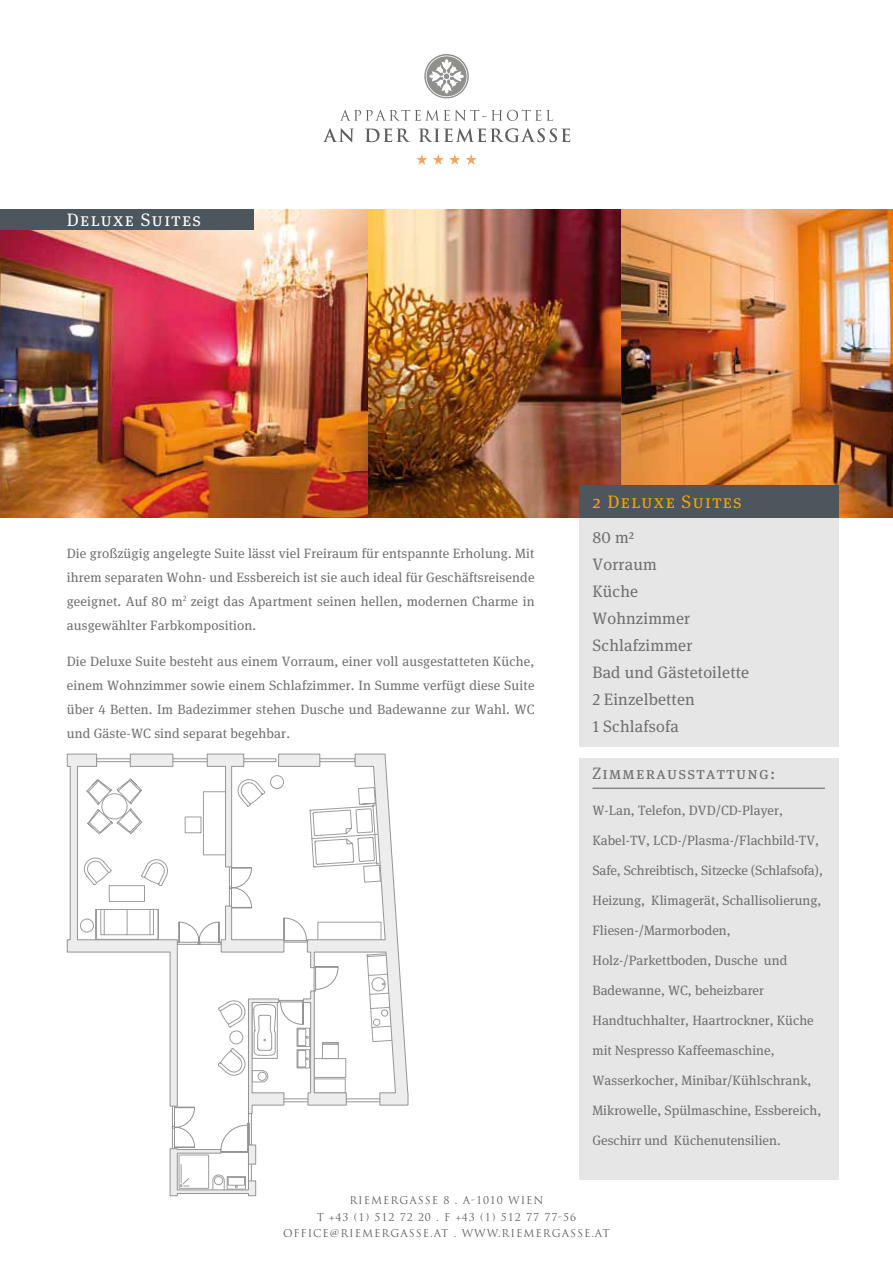
<style>
.page{position:relative;width:893px;height:1263px;background:#fff}
.page>*{position:absolute;margin:0;border:0;box-sizing:border-box;transform-origin:0 0}
.t1{font:18px "Meta Serif Sc";letter-spacing:.08em;color:#f7a600}
.t2{font:18px "Meta Serif Sc";letter-spacing:.08em;color:#fff}
.t3{font:16.5px/27px "Meta Serif Lf";letter-spacing:.01em;color:#706f6f}
.t4{font:16.5px "Meta Serif Sc";letter-spacing:.08em;color:#706f6f}
.t5{font:13.5px/24px "Meta Serif Lf";color:#706f6f;text-align:justify}
.t6{font:10.5px "Trajan Pro";letter-spacing:.09em;color:#5f5e5e}
</style>
<div class="page">
<img style="left:0;top:209px;width:369px;height:309px">
<img style="left:369px;top:209px;width:253px;height:309px">
<img style="left:622px;top:209px;width:271px;height:309px">
<div style="left:579px;top:486px;width:260px;height:260px;background:#e6e6e6"></div>
<div style="left:579px;top:486px;width:260px;height:32px;background:#4c565c"></div>
<svg style="left:323px;top:128px;width:247px;height:14px"></svg>
<svg style="left:340px;top:110px;width:213px;height:11px"></svg>
<svg style="left:416px;top:154px;width:61px;height:11px"></svg>
<svg style="left:424px;top:54px;width:45px;height:44px"></svg>
<div style="left:0;top:209px;width:253px;height:21px;background:#4c565c"></div>
<div style="left:579px;top:758px;width:260px;height:421px;background:#e6e6e6"></div>
<hr style="left:592px;top:788px;width:233px;height:1px;background:#5f5e5e">
<div style="left:172px;top:758px;width:36px;height:4px;border:1px solid #959494"></div>
<svg style="left:171px;top:791px;width:86px;height:357px"></svg>
<svg style="left:66px;top:753px;width:112px;height:354px"></svg>
<svg style="left:169px;top:1148px;width:88px;height:49px"></svg>
<div style="left:248px;top:1144px;width:8px;height:20px;background:#ededed;border:1px solid #959494"></div>
<svg style="left:206px;top:753px;width:203px;height:362px"></svg>
<div style="left:130px;top:753px;width:43px;height:14px;background:#ededed;border:1px solid #959494"></div>
<div style="left:278px;top:753px;width:42px;height:14px;background:#ededed;border:1px solid #959494"></div>
<h1 class="t2" style="left:67px;top:209px;width:136px">Deluxe Suites</h1>
<p class="t5" style="left:67px;top:541px;width:469px">Die großzügig angelegte Suite lässt viel Freiraum für entspannte Erholung. Mit ihrem separaten Wohn- und Essbereich ist sie auch ideal für Geschäftsreisende geeignet. Auf 80 m<sup>2</sup> zeigt das Apartment seinen hellen, modernen Charme in ausgewählter Farbkomposition.</p>
<p class="t5" style="left:67px;top:649px;width:469px">Die Deluxe Suite besteht aus einem Vorraum, einer voll ausgestatteten Küche, einem Wohnzimmer sowie einem Schlafzimmer. In Summe verfügt diese Suite über 4 Betten. Im Badezimmer stehen Dusche und Badewanne zur Wahl. WC und Gäste-WC sind separat begehbar.</p>
<h1 class="t1" style="left:592px;top:491px;width:151px">2 Deluxe Suites</h1>
<p class="t3" style="left:592px;top:523px;width:158px">80 m²<br>Vorraum<br>Küche<br>Wohnzimmer<br>Schlafzimmer<br>Bad und Gästetoilette<br>2 Einzelbetten<br>1 Schlafsofa</p>
<p class="t4" style="left:592px;top:764px;width:184px">Zimmerausstattung:</p>
<p class="t5" style="left:592px;top:798px;width:192px">W-Lan, Telefon, DVD/CD-Player,</p>
<p class="t5" style="left:592px;top:828px;width:228px">Kabel-TV, LCD-/Plasma-/Flachbild-TV,</p>
<p class="t5" style="left:592px;top:858px;width:232px">Safe, Schreibtisch, Sitzecke (Schlafsofa),</p>
<p class="t5" style="left:592px;top:888px;width:231px">Heizung, Klimagerät, Schallisolierung,</p>
<p class="t5" style="left:592px;top:918px;width:140px">Fliesen-/Marmorboden,</p>
<p class="t5" style="left:592px;top:948px;width:196px">Holz-/Parkettboden, Dusche und</p>
<p class="t5" style="left:592px;top:978px;width:173px">Badewanne, WC, beheizbarer</p>
<p class="t5" style="left:592px;top:1008px;width:223px">Handtuchhalter, Haartrockner, Küche</p>
<p class="t5" style="left:592px;top:1038px;width:184px">mit Nespresso Kaffeemaschine,</p>
<p class="t5" style="left:592px;top:1068px;width:221px">Wasserkocher, Minibar/Kühlschrank,</p>
<p class="t5" style="left:592px;top:1098px;width:230px">Mikrowelle, Spülmaschine, Essbereich,</p>
<p class="t5" style="left:592px;top:1128px;width:190px">Geschirr und Küchenutensilien.</p>
<p class="t6" style="left:349px;top:1193px;width:196px">RIEMERGASSE 8 . A-1010 WIEN</p>
<p class="t6" style="left:317px;top:1210px;width:261px">T +43 (1) 512 72 20 . F +43 (1) 512 77 77-56</p>
<p class="t6" style="left:283px;top:1226px;width:192px">OFFICE@RIEMERGASSE.AT . WWW</p>
<p class="t6" style="left:498px;top:1226px;width:113px">.RIEMERGASSE.AT</p>
</div>
